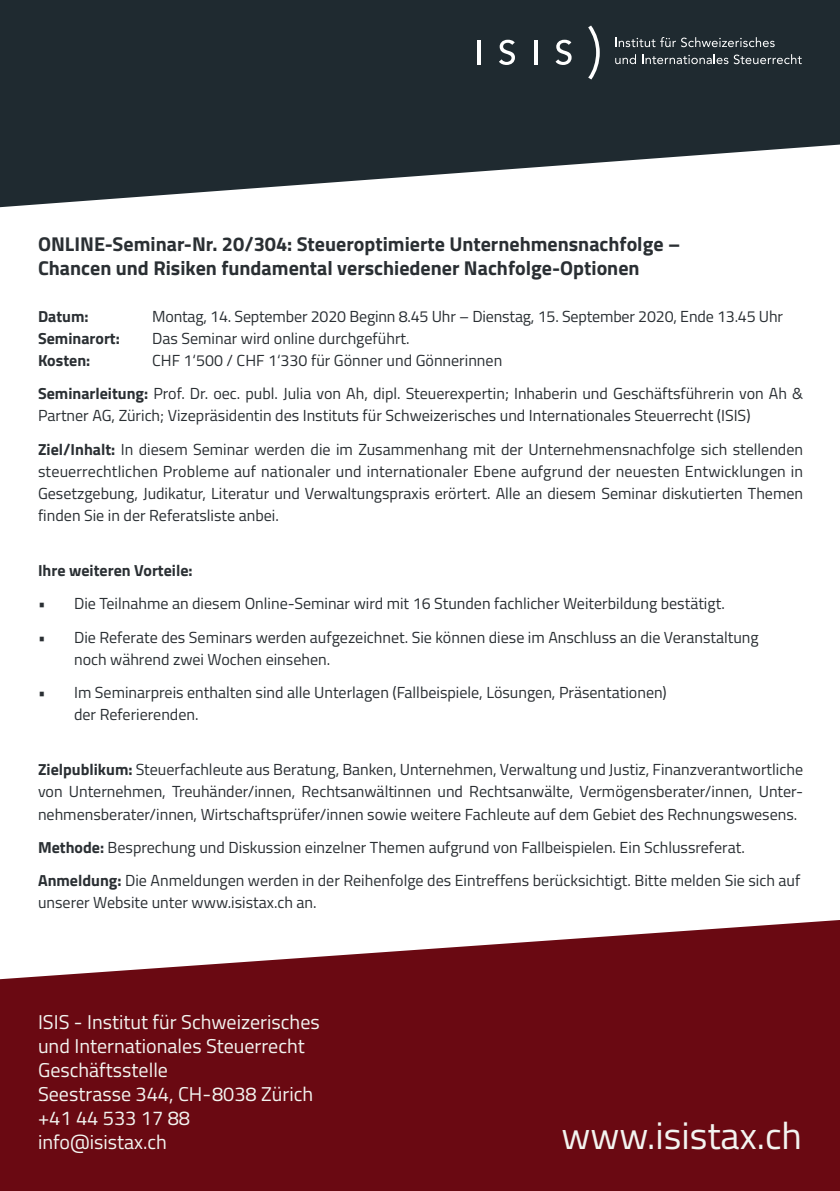
<style>
.page{position:relative;width:840px;height:1191px;background:#fff}
.page>*{position:absolute;margin:0;border:0;box-sizing:border-box;transform-origin:0 0}
.t1{font:38px "Titillium Web";color:#f3f4f0}
.t2{font:20px/24px "Titillium Web";color:#f3f4f0}
.t3{font:700 20px/24px "Titillium Web";color:#2a2f33}
.t4{font:16px/22px "Titillium Web";color:#2a2f33}
.t5{font:700 16px "Titillium Web";color:#2a2f33}
.s1{font-weight:700}
</style>
<div class="page">
<svg style="left:0;top:920px;width:839px;height:271px;fill:#6a0912"></svg>
<svg style="left:0;top:0;width:839px;height:207px;fill:#1f2a30"></svg>
<hr style="left:477px;top:40px;width:3px;height:24px;background:#fff">
<svg style="left:498px;top:40px;width:16px;height:25px"></svg>
<svg style="left:533px;top:40px;width:4px;height:24px"></svg>
<svg style="left:555px;top:40px;width:16px;height:25px"></svg>
<svg style="left:588px;top:26px;width:11px;height:53px"></svg>
<svg style="left:615px;top:37px;width:159px;height:10px"></svg>
<svg style="left:615px;top:54px;width:20px;height:10px"></svg>
<svg style="left:642px;top:54px;width:159px;height:10px"></svg>
<p class="t3" style="left:38px;top:231px;width:643px">ONLINE-Seminar-Nr. 20/304: Steueroptimierte Unternehmensnachfolge –<br>Chancen und Risiken fundamental verschiedener Nachfolge-Optionen</p>
<p class="t5" style="left:38px;top:304px;width:52px">Datum:</p>
<p class="t4" style="left:152px;top:304px;width:632px">Montag, 14. September 2020 Beginn 8.45 Uhr – Dienstag, 15. September 2020, Ende 13.45 Uhr</p>
<p class="t5" style="left:38px;top:326px;width:83px">Seminarort:</p>
<p class="t4" style="left:152px;top:326px;width:259px">Das Seminar wird online durchgeführt.</p>
<p class="t5" style="left:38px;top:348px;width:54px">Kosten:</p>
<p class="t4" style="left:38px;top:343px;width:766px;line-height:33.4px;text-indent:114px">CHF 1‘500 / CHF 1‘330 für Gönner und Gönnerinnen<br><span class="s1">Seminarleitung:</span> Prof. Dr. oec. publ. Julia von Ah, dipl. Steuerexpertin; Inhaberin und Geschäftsführerin von Ah &amp;</p>
<p class="t4" style="left:38px;top:398px;width:766px;line-height:33.4px">Partner AG, Zürich; Vizepräsidentin des Instituts für Schweizerisches und Internationales Steuerrecht (ISIS)<br><span class="s1">Ziel/Inhalt:</span> In diesem Seminar werden die im Zusammenhang mit der Unternehmensnachfolge sich stellenden</p>
<p class="t4" style="left:38px;top:459px;width:766px;text-align:justify">steuerrechtlichen Probleme auf nationaler und internationaler Ebene aufgrund der neuesten Entwicklungen in Gesetzgebung, Judikatur, Literatur und Verwaltungspraxis erörtert. Alle an diesem Seminar diskutierten Themen finden Sie in der Referatsliste anbei.</p>
<p class="t5" style="left:38px;top:558px;width:156px">Ihre weiteren Vorteile:</p>
<p class="t4" style="left:38px;top:592px;width:688px">• Die Teilnahme an diesem Online-Seminar wird mit 16 Stunden fachlicher Weiterbildung bestätigt.</p>
<p class="t4" style="left:74px;top:625px;width:685px;text-indent:-36px">• Die Referate des Seminars werden aufgezeichnet. Sie können diese im Anschluss an die Veranstaltung noch während zwei Wochen einsehen.</p>
<p class="t4" style="left:74px;top:680px;width:594px;text-indent:-36px">• Im Seminarpreis enthalten sind alle Unterlagen (Fallbeispiele, Lösungen, Präsentationen) der Referierenden.</p>
<p class="t4" style="left:38px;top:758px;width:766px;text-align:justify"><span class="s1">Zielpublikum:</span> Steuerfachleute aus Beratung, Banken, Unternehmen, Verwaltung und Justiz, Finanzverantwortliche von Unternehmen, Treuhänder/innen, Rechtsanwältinnen und Rechtsanwälte, Vermögensberater/innen, Unter&shy;nehmensberater/innen, Wirtschaftsprüfer/innen sowie weitere Fachleute auf dem Gebiet des Rechnungswesens.</p>
<p class="t4" style="left:38px;top:829px;width:763px;line-height:33.4px"><span class="s1">Methode:</span> Besprechung und Diskussion einzelner Themen aufgrund von Fallbeispielen. Ein Schlussreferat.<br><span class="s1">Anmeldung:</span> Die Anmeldungen werden in der Reihenfolge des Eintreffens berücksichtigt. Bitte melden Sie sich auf</p>
<p class="t4" style="left:38px;top:891px;width:280px">unserer Website unter www.isistax.ch an.</p>
<p class="t2" style="left:38px;top:1009px;width:283px">ISIS - Institut für Schweizerisches und Internationales Steuerrecht<br>Geschäftsstelle<br>Seestrasse 344, CH-8038 Zürich +41 44 533 17 88 info@isistax.ch</p>
<h1 class="t1" style="left:561px;top:1107px;width:242px">www.isistax.ch</h1>
</div>
